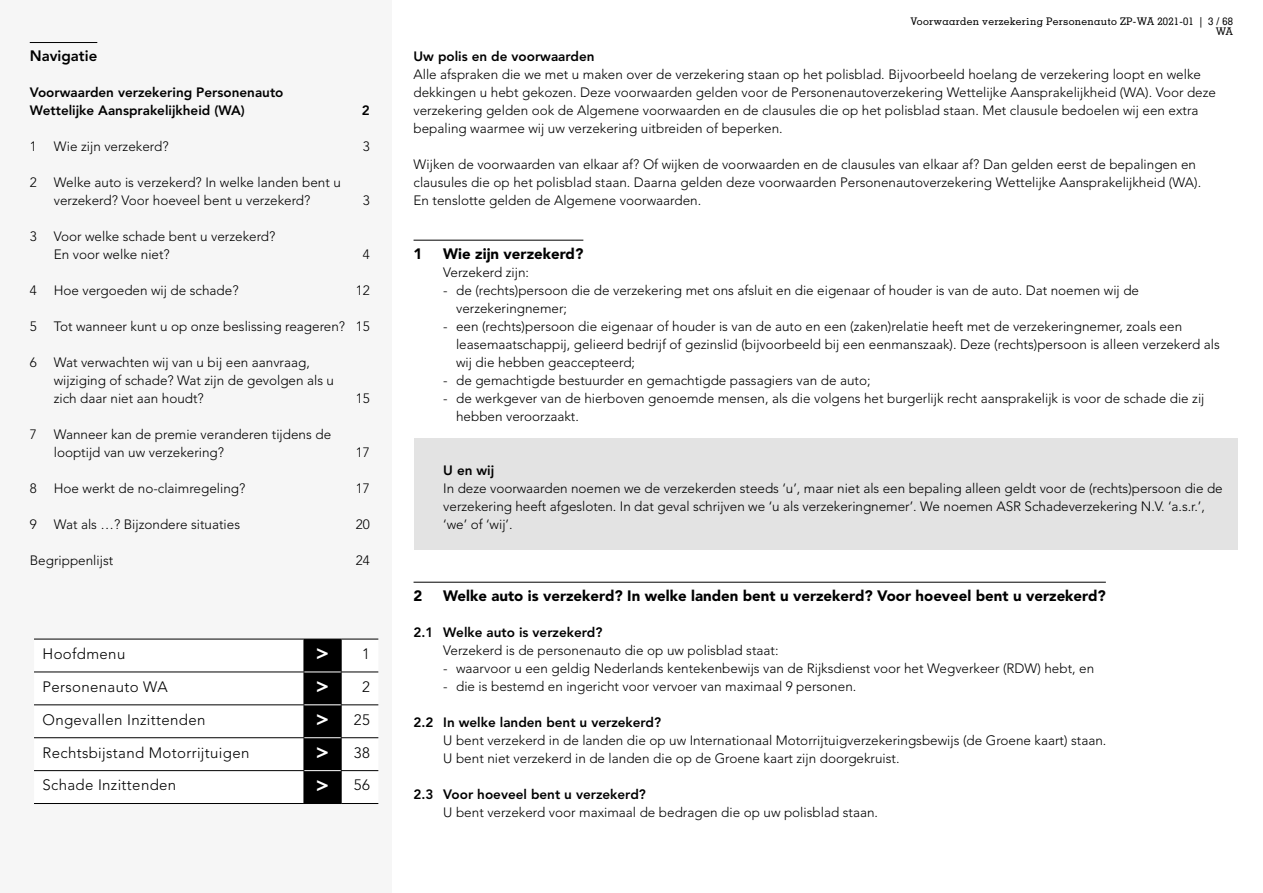
<style>
.page{position:relative;width:1263px;height:893px;background:#fff}
.page>*{position:absolute;margin:0;border:0;box-sizing:border-box;transform-origin:0 0}
.t1{font:800 21px "Avenir LT Std";color:#fff}
.t2{font:300 15px "Avenir LT Std";letter-spacing:.025em;color:#000}
.t3{font:900 15px "Avenir LT Std";color:#000}
.t4{font:800 15px "Avenir LT Std";color:#000}
.t5{font:300 13.5px/18px "Avenir LT Std";color:#000}
.t6{font:800 13.5px/18px "Avenir LT Std";color:#000}
.t7{font:500 10.5px/10.5px "Memphis LT Std";letter-spacing:.025em;color:#000;text-align:right}
.s1{font-weight:300;font-size:15px;color:#000}
.s2{font-weight:800;font-size:21px;color:#fff}
</style>
<div class="page">
<div style="left:0;top:0;width:391px;height:893px;background:#f6f6f6"></div>
<hr style="left:30px;top:42px;width:67px;height:1px;background:#000">
<div style="left:34px;top:640px;width:344px;height:163px;background:#fff"></div>
<div style="left:305px;top:640px;width:36px;height:163px;background:#000"></div>
<hr style="left:34px;top:639px;width:270px;height:1px;background:#000">
<hr style="left:304px;top:639px;width:37px;height:1px;background:#000">
<hr style="left:304px;top:639px;width:1px;height:33px;background:#000">
<hr style="left:341px;top:639px;width:37px;height:1px;background:#000">
<hr style="left:341px;top:639px;width:1px;height:33px;background:#000">
<hr style="left:34px;top:672px;width:270px;height:1px;background:#000">
<hr style="left:304px;top:672px;width:1px;height:32px;background:#000">
<hr style="left:341px;top:672px;width:37px;height:1px;background:#000">
<hr style="left:341px;top:672px;width:1px;height:32px;background:#000">
<hr style="left:34px;top:704px;width:270px;height:1px;background:#000">
<hr style="left:304px;top:705px;width:1px;height:32px;background:#000">
<hr style="left:341px;top:704px;width:37px;height:1px;background:#000">
<hr style="left:341px;top:705px;width:1px;height:32px;background:#000">
<hr style="left:34px;top:737px;width:270px;height:1px;background:#000">
<hr style="left:304px;top:738px;width:1px;height:32px;background:#000">
<hr style="left:341px;top:737px;width:37px;height:1px;background:#000">
<hr style="left:341px;top:738px;width:1px;height:32px;background:#000">
<hr style="left:34px;top:770px;width:270px;height:1px;background:#000">
<hr style="left:304px;top:771px;width:1px;height:32px;background:#000">
<hr style="left:341px;top:770px;width:37px;height:1px;background:#000">
<hr style="left:341px;top:771px;width:1px;height:32px;background:#000">
<hr style="left:34px;top:803px;width:270px;height:1px;background:#000">
<hr style="left:304px;top:803px;width:37px;height:1px;background:#000">
<hr style="left:341px;top:803px;width:37px;height:1px;background:#000">
<hr style="left:304px;top:704px;width:37px;height:1px;background:#fff">
<hr style="left:304px;top:737px;width:37px;height:1px;background:#fff">
<hr style="left:304px;top:770px;width:37px;height:1px;background:#fff">
<hr style="left:304px;top:672px;width:37px;height:1px;background:#fff">
<hr style="left:414px;top:240px;width:169px;height:1px;background:#000">
<div style="left:414px;top:439px;width:823px;height:21px;background:#e3e3e3"></div>
<div style="left:414px;top:457px;width:823px;height:21px;background:#e3e3e3"></div>
<div style="left:414px;top:475px;width:823px;height:57px;background:#e3e3e3"></div>
<div style="left:414px;top:529px;width:823px;height:21px;background:#e3e3e3"></div>
<hr style="left:414px;top:582px;width:692px;height:1px;background:#000">
<p class="t4" style="left:30px;top:46px;width:69px">Navigatie</p>
<p class="t6" style="left:30px;top:83px;width:255px">Voorwaarden verzekering Personenauto<br>Wettelijke Aansprakelijkheid (WA)</p>
<p class="t6" style="left:362px;top:101px;width:9px">2</p>
<p class="t5" style="left:30px;top:137px;width:9px">1</p>
<p class="t5" style="left:54px;top:137px;width:116px">Wie zijn verzekerd?</p>
<p class="t5" style="left:363px;top:137px;width:9px">3</p>
<p class="t5" style="left:30px;top:173px;width:9px">2</p>
<p class="t5" style="left:54px;top:173px;width:289px">Welke auto is verzekerd? In welke landen bent u verzekerd? Voor hoeveel bent u verzekerd?</p>
<p class="t5" style="left:363px;top:191px;width:9px">3</p>
<p class="t5" style="left:30px;top:227px;width:9px">3</p>
<p class="t5" style="left:54px;top:227px;width:223px">Voor welke schade bent u verzekerd?<br>En voor welke niet?</p>
<p class="t5" style="left:363px;top:245px;width:9px">4</p>
<p class="t5" style="left:30px;top:281px;width:9px">4</p>
<p class="t5" style="left:54px;top:281px;width:186px">Hoe vergoeden wij de schade?</p>
<p class="t5" style="left:356px;top:281px;width:16px">12</p>
<p class="t5" style="left:30px;top:317px;width:9px">5</p>
<p class="t5" style="left:54px;top:317px;width:318px">Tot wanneer kunt u op onze beslissing reageren? 15</p>
<p class="t5" style="left:30px;top:353px;width:9px">6</p>
<p class="t5" style="left:54px;top:353px;width:282px">Wat verwachten wij van u bij een aanvraag, wijziging of schade? Wat zijn de gevolgen als u zich daar niet aan houdt?</p>
<p class="t5" style="left:356px;top:389px;width:16px">15</p>
<p class="t5" style="left:30px;top:425px;width:9px">7</p>
<p class="t5" style="left:54px;top:425px;width:279px">Wanneer kan de premie veranderen tijdens de looptijd van uw verzekering?</p>
<p class="t5" style="left:356px;top:443px;width:16px">17</p>
<p class="t5" style="left:30px;top:479px;width:9px">8</p>
<p class="t5" style="left:54px;top:479px;width:193px">Hoe werkt de no-claimregeling?</p>
<p class="t5" style="left:356px;top:479px;width:16px">17</p>
<p class="t5" style="left:30px;top:515px;width:9px">9</p>
<p class="t5" style="left:54px;top:515px;width:188px">Wat als …? Bijzondere situaties</p>
<p class="t5" style="left:356px;top:515px;width:16px">20</p>
<p class="t5" style="left:30px;top:551px;width:85px">Begrippenlijst</p>
<p class="t5" style="left:356px;top:551px;width:16px">24</p>
<p class="t2" style="left:43px;top:645px;width:84px">Hoofdmenu</p>
<h1 class="t1" style="left:316px;top:641px;width:56px">&gt; <span class="s1">1</span></h1>
<p class="t2" style="left:43px;top:678px;width:127px">Personenauto WA</p>
<h1 class="t1" style="left:316px;top:674px;width:56px">&gt; <span class="s1">2</span></h1>
<p class="t2" style="left:43px;top:711px;width:164px">Ongevallen Inzittenden</p>
<p class="t2" style="left:316px;top:711px;width:56px"><span class="s2">&gt;</span> 25</p>
<p class="t2" style="left:43px;top:744px;width:208px">Rechtsbijstand Motorrijtuigen</p>
<p class="t2" style="left:316px;top:744px;width:56px"><span class="s2">&gt;</span> 38</p>
<p class="t2" style="left:43px;top:776px;width:135px">Schade Inzittenden</p>
<p class="t2" style="left:316px;top:776px;width:56px"><span class="s2">&gt;</span> 56</p>
<p class="t7" style="left:910px;top:16px;width:324px">Voorwaarden verzekering Personenauto ZP-WA 2021-01 | 3 / 68<br>WA</p>
<p class="t6" style="left:414px;top:47px;width:182px">Uw polis en de voorwaarden</p>
<p class="t5" style="left:414px;top:65px;width:804px">Alle afspraken die we met u maken over de verzekering staan op het polisblad. Bijvoorbeeld hoelang de verzekering loopt en welke dekkingen u hebt gekozen. Deze voorwaarden gelden voor de Personenautoverzekering Wettelijke Aansprakelijkheid (WA). Voor deze verzekering gelden ook de Algemene voorwaarden en de clausules die op het polisblad staan. Met clausule bedoelen wij een extra bepaling waarmee wij uw verzekering uitbreiden of beperken.</p>
<p class="t5" style="left:414px;top:155px;width:789px">Wijken de voorwaarden van elkaar af? Of wijken de voorwaarden en de clausules van elkaar af? Dan gelden eerst de bepalingen en clausules die op het polisblad staan. Daarna gelden deze voorwaarden Personenautoverzekering Wettelijke Aansprakelijkheid (WA).<br>En tenslotte gelden de Algemene voorwaarden.</p>
<p class="t3" style="left:414px;top:244px;width:10px">1</p>
<p class="t3" style="left:443px;top:244px;width:142px">Wie zijn verzekerd?</p>
<p class="t5" style="left:443px;top:263px;width:87px">Verzekerd zijn:</p>
<p class="t5" style="left:456px;top:281px;width:684px;text-indent:-13px">- de (rechts)persoon die de verzekering met ons afsluit en die eigenaar of houder is van de auto. Dat noemen wij de verzekeringnemer;</p>
<p class="t5" style="left:456px;top:317px;width:765px;text-indent:-13px">- een (rechts)persoon die eigenaar of houder is van de auto en een (zaken)relatie heeft met de verzekeringnemer, zoals een leasemaatschappij, gelieerd bedrijf of gezinslid (bijvoorbeeld bij een eenmanszaak). Deze (rechts)persoon is alleen verzekerd als wij die hebben geaccepteerd;</p>
<p class="t5" style="left:443px;top:371px;width:429px">- de gemachtigde bestuurder en gemachtigde passagiers van de auto;</p>
<p class="t5" style="left:456px;top:389px;width:750px;text-indent:-13px">- de werkgever van de hierboven genoemde mensen, als die volgens het burgerlijk recht aansprakelijk is voor de schade die zij hebben veroorzaakt.</p>
<p class="t6" style="left:443px;top:461px;width:53px">U en wij</p>
<p class="t5" style="left:443px;top:479px;width:781px">In deze voorwaarden noemen we de verzekerden steeds ‘u’, maar niet als een bepaling alleen geldt voor de (rechts)persoon die de verzekering heeft afgesloten. In dat geval schrijven we ‘u als verzekeringnemer’. We noemen ASR Schadeverzekering N.V. ‘a.s.r.’, ‘we’ of ‘wij’.</p>
<p class="t3" style="left:414px;top:586px;width:10px">2</p>
<p class="t3" style="left:443px;top:586px;width:664px">Welke auto is verzekerd? In welke landen bent u verzekerd? Voor hoeveel bent u verzekerd?</p>
<p class="t6" style="left:414px;top:623px;width:190px">2.1 Welke auto is verzekerd?</p>
<p class="t5" style="left:443px;top:641px;width:337px">Verzekerd is de personenauto die op uw polisblad staat:</p>
<p class="t5" style="left:443px;top:659px;width:652px">- waarvoor u een geldig Nederlands kentekenbewijs van de Rijksdienst voor het Wegverkeer (RDW) hebt, en</p>
<p class="t5" style="left:443px;top:677px;width:414px">- die is bestemd en ingericht voor vervoer van maximaal 9 personen.</p>
<p class="t6" style="left:414px;top:713px;width:249px">2.2 In welke landen bent u verzekerd?</p>
<p class="t5" style="left:443px;top:731px;width:665px">U bent verzekerd in de landen die op uw Internationaal Motorrijtuigverzekeringsbewijs (de Groene kaart) staan.<br>U bent niet verzekerd in de landen die op de Groene kaart zijn doorgekruist.</p>
<p class="t6" style="left:414px;top:785px;width:234px">2.3 Voor hoeveel bent u verzekerd?</p>
<p class="t5" style="left:443px;top:803px;width:436px">U bent verzekerd voor maximaal de bedragen die op uw polisblad staan.</p>
</div>
